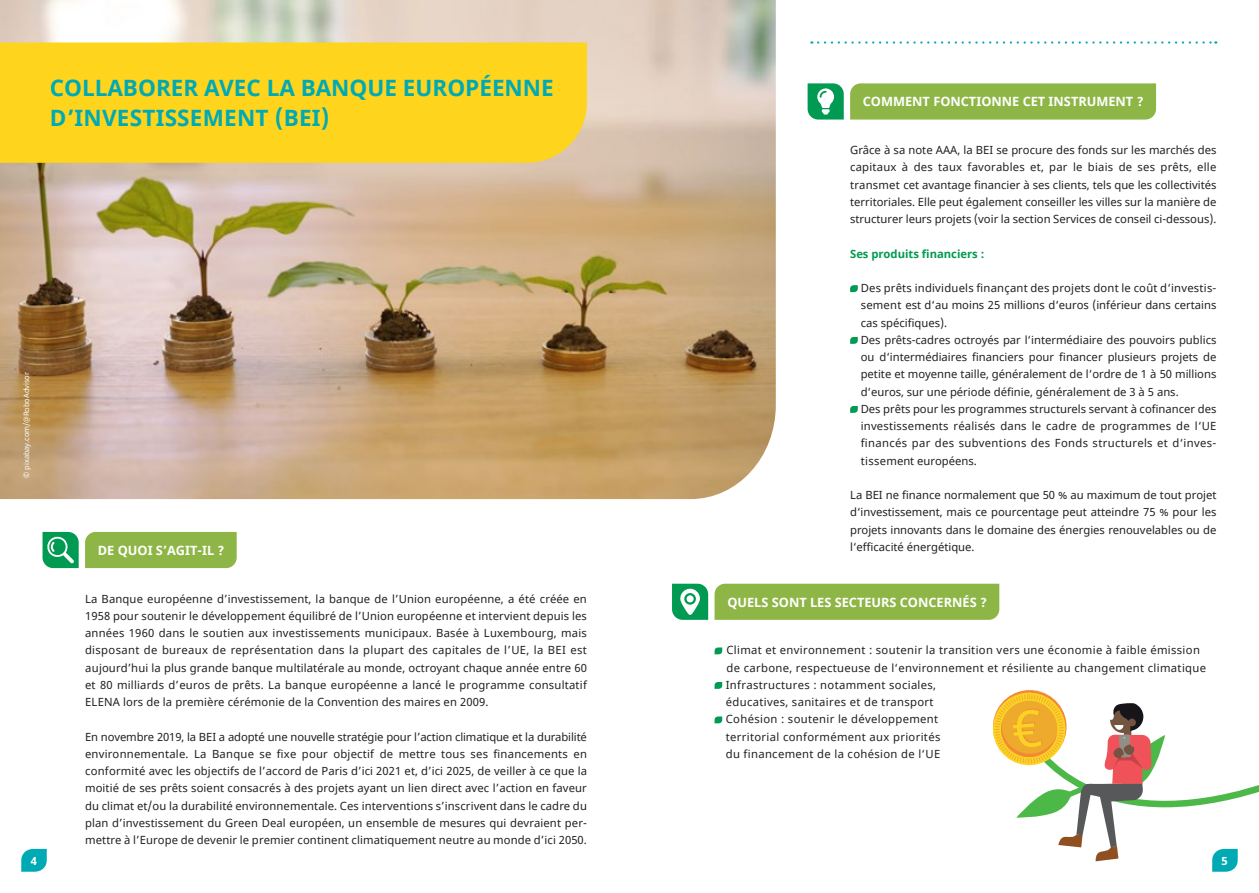
<style>
.page{position:relative;width:1259px;height:893px;background:#fff}
.page>*{position:absolute;margin:0;border:0;box-sizing:border-box;transform-origin:0 0}
.t1{font:700 22.5px/30px "Noto Sans";color:#00aab5}
.t2{font:700 12.75px "Noto Sans";color:#fff}
.t3{font:11.25px/17.2px "Noto Sans";letter-spacing:.03em;color:#231f20;text-align:justify}
.t4{font:700 11.25px "Noto Sans";color:#009a52}
.t5{font:700 11.25px "Noto Sans";color:#fff}
.Captures_etc{font:7.5px "Noto Sans";letter-spacing:-.01em;color:#fff}
</style>
<div class="page">
<img style="left:0;top:0;width:776px;height:499px">
<div style="left:0;top:43px;width:587px;height:120px;background:#fed41d"></div>
<div style="left:85px;top:532px;width:152px;height:36px;background:#8eb646"></div>
<svg style="left:714px;top:647px;width:8px;height:7px"></svg>
<svg style="left:714px;top:682px;width:8px;height:7px"></svg>
<svg style="left:714px;top:716px;width:8px;height:7px"></svg>
<div style="left:850px;top:83px;width:306px;height:37px;background:#8eb646"></div>
<svg style="left:672px;top:584px;width:36px;height:36px"></svg>
<div style="left:686px;top:595px;width:7px;height:7px;background:#fff;border-radius:50%"></div>
<div style="left:714px;top:584px;width:285px;height:36px;background:#8eb646"></div>
<svg style="left:850px;top:285px;width:8px;height:7px"></svg>
<svg style="left:850px;top:337px;width:8px;height:7px"></svg>
<svg style="left:850px;top:406px;width:8px;height:7px"></svg>
<svg style="left:807px;top:83px;width:36px;height:37px"></svg>
<svg style="left:43px;top:532px;width:36px;height:36px"></svg>
<svg style="left:21px;top:849px;width:26px;height:23px"></svg>
<svg style="left:992px;top:690px;width:267px;height:182px"></svg>
<svg style="left:818px;top:41px;width:398px;height:3px"></svg>
<p class="t1" style="left:50px;top:74px;width:505px">COLLABORER AVEC LA BANQUE EUROPÉENNE<br>D’INVESTISSEMENT (BEI)</p>
<p class="Captures_etc" style="left:21px;top:478px;width:107px;rotate:-90deg">© pixabay.com/@RoboAdvisor</p>
<p class="t2" style="left:98px;top:541px;width:128px">DE QUOI S’AGIT-IL ?</p>
<p class="t3" style="left:85px;top:590px;width:503px">La Banque européenne d’investissement, la banque de l’Union européenne, a été créée en 1958 pour soutenir le développement équilibré de l’Union européenne et intervient depuis les années 1960 dans le soutien aux investissements municipaux. Basée à Luxembourg, mais disposant de bureaux de représentation dans la plupart des capitales de l’UE, la BEI est aujourd’hui la plus grande banque multilatérale au monde, octroyant chaque année entre 60 et 80 milliards d’euros de prêts. La banque européenne a lancé le programme consultatif ELENA lors de la première cérémonie de la Convention des maires en 2009.</p>
<p class="t3" style="left:85px;top:728px;width:503px">En novembre 2019, la BEI a adopté une nouvelle stratégie pour l’action climatique et la durabilité environnementale. La Banque se fixe pour objectif de mettre tous ses financements en conformité avec les objectifs de l’accord de Paris d’ici 2021 et, d’ici 2025, de veiller à ce que la moitié de ses prêts soient consacrés à des projets ayant un lien direct avec l’action en faveur du climat et/ou la durabilité environnementale. Ces interventions s’inscrivent dans le cadre du plan d’investissement du Green Deal européen, un ensemble de mesures qui devraient per&shy;mettre à l’Europe de devenir le premier continent climatiquement neutre au monde d’ici 2050.</p>
<p class="t2" style="left:863px;top:93px;width:282px">COMMENT FONCTIONNE CET INSTRUMENT ?</p>
<p class="t3" style="left:850px;top:142px;width:368px">Grâce à sa note AAA, la BEI se procure des fonds sur les marchés des capitaux à des taux favorables et, par le biais de ses prêts, elle transmet cet avantage financier à ses clients, tels que les collectivités territoriales. Elle peut également conseiller les villes sur la manière de structurer leurs projets (voir la section Services de conseil ci-dessous).</p>
<p class="t4" style="left:850px;top:246px;width:136px">Ses produits financiers :</p>
<p class="t3" style="left:860px;top:280px;width:357px">Des prêts individuels finançant des projets dont le coût d‘investis&shy;sement est d‘au moins 25 millions d‘euros (inférieur dans certains cas spécifiques).</p>
<p class="t3" style="left:860px;top:331px;width:357px">Des prêts-cadres octroyés par l‘intermédiaire des pouvoirs publics ou d‘intermédiaires financiers pour financer plusieurs projets de petite et moyenne taille, généralement de l‘ordre de 1 à 50 millions d‘euros, sur une période définie, généralement de 3 à 5 ans.</p>
<p class="t3" style="left:860px;top:400px;width:357px">Des prêts pour les programmes structurels servant à cofinancer des investissements réalisés dans le cadre de programmes de l‘UE financés par des subventions des Fonds structurels et d‘inves&shy;tissement européens.</p>
<p class="t3" style="left:850px;top:487px;width:368px">La BEI ne finance normalement que 50 % au maximum de tout projet d‘investissement, mais ce pourcentage peut atteindre 75 % pour les projets innovants dans le domaine des énergies renouvelables ou de l‘efficacité énergétique.</p>
<p class="t2" style="left:727px;top:593px;width:261px">QUELS SONT LES SECTEURS CONCERNÉS ?</p>
<p class="t3" style="left:726px;top:642px;width:481px">Climat et environnement : soutenir la transition vers une économie à faible émission de carbone, respectueuse de l‘environnement et résiliente au changement climatique</p>
<p class="t3" style="left:726px;top:676px;width:212px">Infrastructures : notamment sociales, éducatives, sanitaires et de transport</p>
<p class="t3" style="left:726px;top:711px;width:216px;text-align:left">Cohésion : soutenir le développement territorial conformément aux priorités du financement de la cohésion de l‘UE</p>
<p class="t5" style="left:31px;top:853px;width:8px">4</p>
<p class="t5" style="left:1221px;top:853px;width:8px">5</p>
</div>
